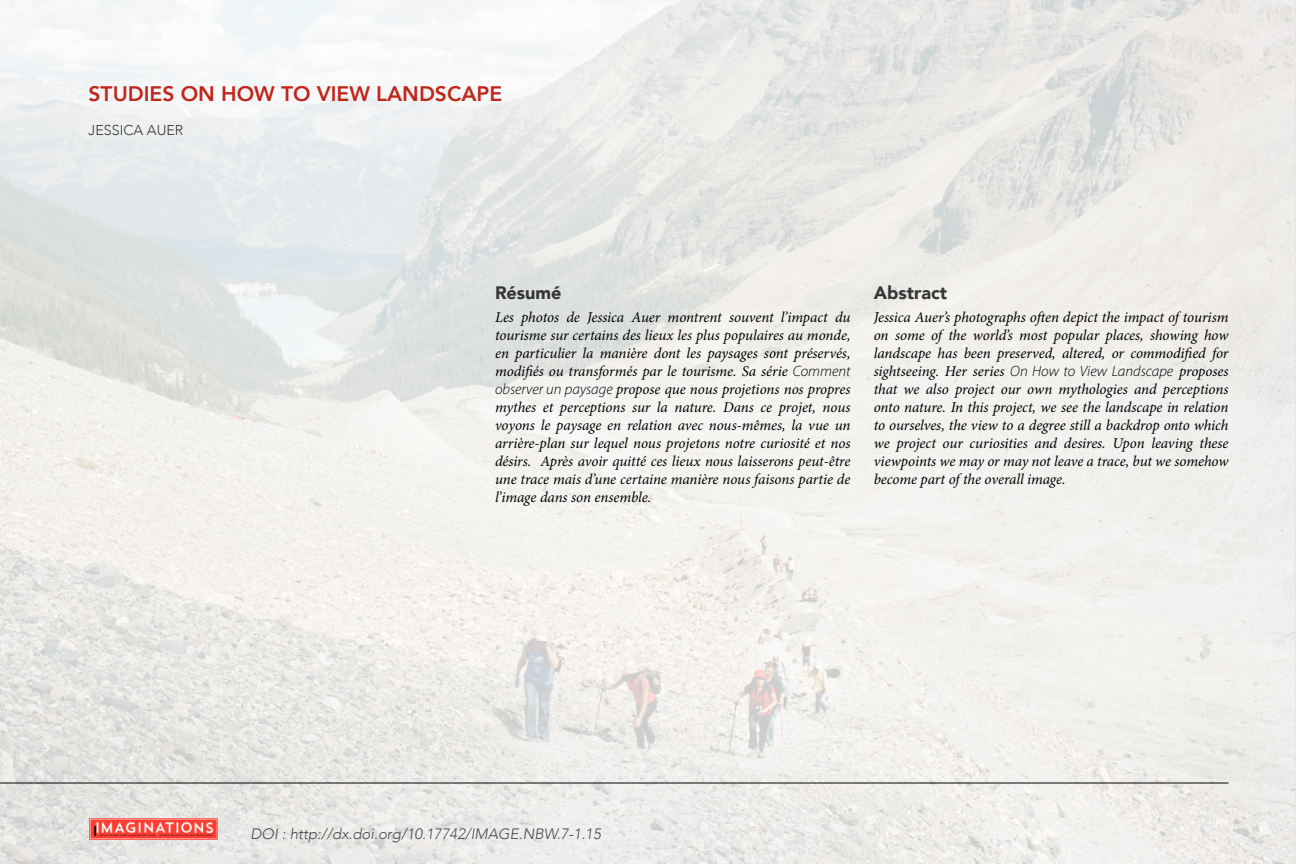
<style>
.page{position:relative;width:1296px;height:864px;background:#fff}
.page>*{position:absolute;margin:0;border:0;box-sizing:border-box;transform-origin:0 0}
.t1{font:800 21px "Avenir";color:#c1261b}
.t2{font:900 18px "Avenir";color:#363636}
.t3{font:italic 15px/18px "Minion Pro";letter-spacing:-.005em;color:#000;text-align:justify}
.t4{font:italic 300 15px "Avenir";color:#4a4b4b}
.t5{font:300 14.25px "Avenir";color:#363636}
.s1{font-family:"Myriad Pro";font-weight:300}
</style>
<div class="page">
<img style="left:0;top:0;width:1295px;height:864px">
<hr style="left:0;top:783px;width:1228px;height:1px;background:#000">
<hr style="left:1295px;top:0;width:1px;height:864px;background:#e4e4e4">
<h1 class="t1" style="left:89px;top:77px;width:415px">STUDIES ON HOW TO VIEW LANDSCAPE</h1>
<p class="t5" style="left:89px;top:122px;width:96px">JESSICA AUER</p>
<p class="t2" style="left:495px;top:277px;width:68px">Résumé</p>
<p class="t3" style="left:495px;top:308px;width:357px">Les photos de Jessica Auer montrent souvent l’impact du tourisme sur certains des lieux les plus populaires au monde, en particulier la manière dont les paysages sont préservés, modifiés ou transformés par le tourisme. Sa série <span class="s1">Comment observer un paysage</span> propose que nous projetions nos propres mythes et perceptions sur la nature. Dans ce projet, nous voyons le paysage en relation avec nous-mêmes, la vue un arrière-plan sur lequel nous projetons notre curiosité et nos désirs. Après avoir quitté ces lieux nous laisserons peut-être une trace mais d’une certaine manière nous faisons partie de l’image dans son ensemble.</p>
<p class="t2" style="left:874px;top:277px;width:75px">Abstract</p>
<p class="t3" style="left:874px;top:308px;width:356px">Jessica Auer’s photographs often depict the impact of tourism on some of the world’s most popular places, showing how landscape has been preserved, altered, or commodified for sightseeing. Her series <span class="s1">On How to View Landscape</span> proposes that we also project our own mythologies and perceptions onto nature. In this project, we see the landscape in relation to ourselves, the view to a degree still a backdrop onto which we project our curiosities and desires. Upon leaving these viewpoints we may or may not leave a trace, but we somehow become part of the overall image.</p>
<p class="t4" style="left:250px;top:824px;width:352px">DOI : http://dx.doi.org/10.17742/IMAGE.NBW.7-1.15</p>
</div>
